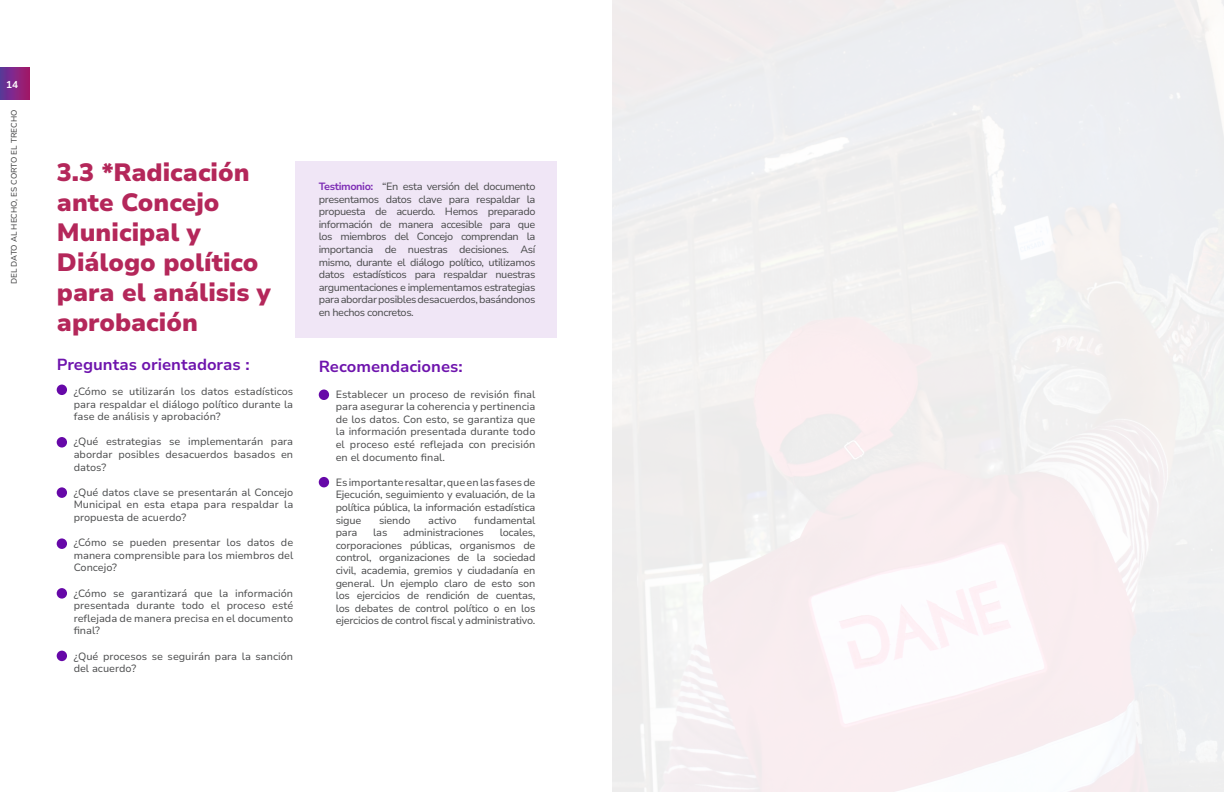
<style>
.page{position:relative;width:1224px;height:792px;background:#fff}
.page>*{position:absolute;margin:0;border:0;box-sizing:border-box;transform-origin:0 0}
.t1{font:900 25px/30px "Nunito Sans 10 pt";color:#b4275a}
.t2{font:700 16px "Nunito Sans 10 pt";color:#6e14ad}
.t3{font:10.5px/12.6px "Nunito Sans 10 pt";color:#4b4c4d;text-align:justify}
.t4{font:10.5px "Nunito Sans 10 pt";letter-spacing:-.02em;color:#4b4c4d}
.t5{font:700 10px "Nunito Sans 10 pt";color:#fff}
.t6{font:8px "Nunito Sans 10 pt";color:#3e3e3f}
.s1{font-weight:700;color:#7d2db5}
</style>
<div class="page">
<div style="left:0;top:67px;width:30px;height:32px;background:linear-gradient(to right,#5e369f,#a4186b)"></div>
<div style="left:295px;top:162px;width:262px;height:176px;background:#f0e6f6"></div>
<div style="left:57px;top:385px;width:10px;height:10px;background:#6608a8;border-radius:50%"></div>
<div style="left:319px;top:390px;width:10px;height:10px;background:#6608a8;border-radius:50%"></div>
<div style="left:319px;top:477px;width:10px;height:10px;background:#6608a8;border-radius:50%"></div>
<div style="left:57px;top:437px;width:10px;height:11px;background:#6608a8;border-radius:50%"></div>
<div style="left:57px;top:487px;width:10px;height:11px;background:#6608a8;border-radius:50%"></div>
<div style="left:57px;top:538px;width:10px;height:11px;background:#6608a8;border-radius:50%"></div>
<div style="left:57px;top:588px;width:10px;height:11px;background:#6608a8;border-radius:50%"></div>
<div style="left:57px;top:651px;width:10px;height:10px;background:#6608a8;border-radius:50%"></div>
<p class="t5" style="left:6px;top:77px;width:13px">14</p>
<p class="t6" style="left:9px;top:284px;width:176px;rotate:-90deg">DEL DATO AL HECHO, ES CORTO EL TRECHO</p>
<p class="t1" style="left:57px;top:156px;width:215px">3.3 *Radicación ante Concejo<br>Municipal y<br>Diálogo político para el análisis y aprobación</p>
<p class="t2" style="left:57px;top:353px;width:194px">Preguntas orientadoras :</p>
<p class="t3" style="left:74px;top:385px;width:221px">¿Cómo se utilizarán los datos estadísticos para respaldar el diálogo político durante la fase de análisis y aprobación?</p>
<p class="t3" style="left:74px;top:435px;width:221px">¿Qué estrategias se implementarán para abordar posibles desacuerdos basados en datos?</p>
<p class="t3" style="left:74px;top:486px;width:221px">¿Qué datos clave se presentarán al Concejo Municipal en esta etapa para respaldar la propuesta de acuerdo?</p>
<p class="t3" style="left:74px;top:536px;width:221px">¿Cómo se pueden presentar los datos de manera comprensible para los miembros del Concejo?</p>
<p class="t3" style="left:74px;top:586px;width:221px">¿Cómo se garantizará que la información presentada durante todo el proceso esté reflejada de manera precisa en el documento final?</p>
<p class="t3" style="left:74px;top:649px;width:221px">¿Qué procesos se seguirán para la sanción del acuerdo?</p>
<p class="t3" style="left:319px;top:180px;width:218px"><span class="s1">Testimonio:</span> “En esta versión del documento presentamos datos clave para respaldar la propuesta de acuerdo. Hemos preparado información de manera accesible para que los miembros del Concejo comprendan la importancia de nuestras decisiones. Así mismo, durante el diálogo político, utilizamos datos estadísticos para respaldar nuestras argumentaciones e implementamos estrategias para abordar posibles desacuerdos, basándonos en hechos concretos.</p>
<p class="t2" style="left:319px;top:355px;width:145px">Recomendaciones:</p>
<p class="t3" style="left:336px;top:387px;width:201px">Establecer un proceso de revisión final para asegurar la coherencia y pertinencia de los datos. Con esto, se garantiza que la información presentada durante todo el proceso esté reflejada con precisión en el documento final.</p>
<p class="t3" style="left:336px;top:475px;width:201px">Es importante resaltar, que en las fases de Ejecución, seguimiento y evaluación, de la política pública, la información estadística sigue</p>
<p class="t3" style="left:379px;top:513px;width:33px">siendo</p>
<p class="t3" style="left:428px;top:513px;width:30px">activo</p>
<p class="t4" style="left:474px;top:513px;width:63px">fundamental</p>
<p class="t3" style="left:336px;top:526px;width:201px;text-indent:164px">locales, corporaciones públicas, organismos de control, organizaciones de la sociedad civil, academia, gremios y ciudadanía en general. Un ejemplo claro de esto son los ejercicios de rendición de cuentas, los debates de control político o en los ejercicios de control fiscal y administrativo.</p>
<p class="t3" style="left:336px;top:526px;width:23px">para</p>
<p class="t3" style="left:373px;top:526px;width:16px">las</p>
<p class="t4" style="left:403px;top:525px;width:82px">administraciones</p>
</div>
